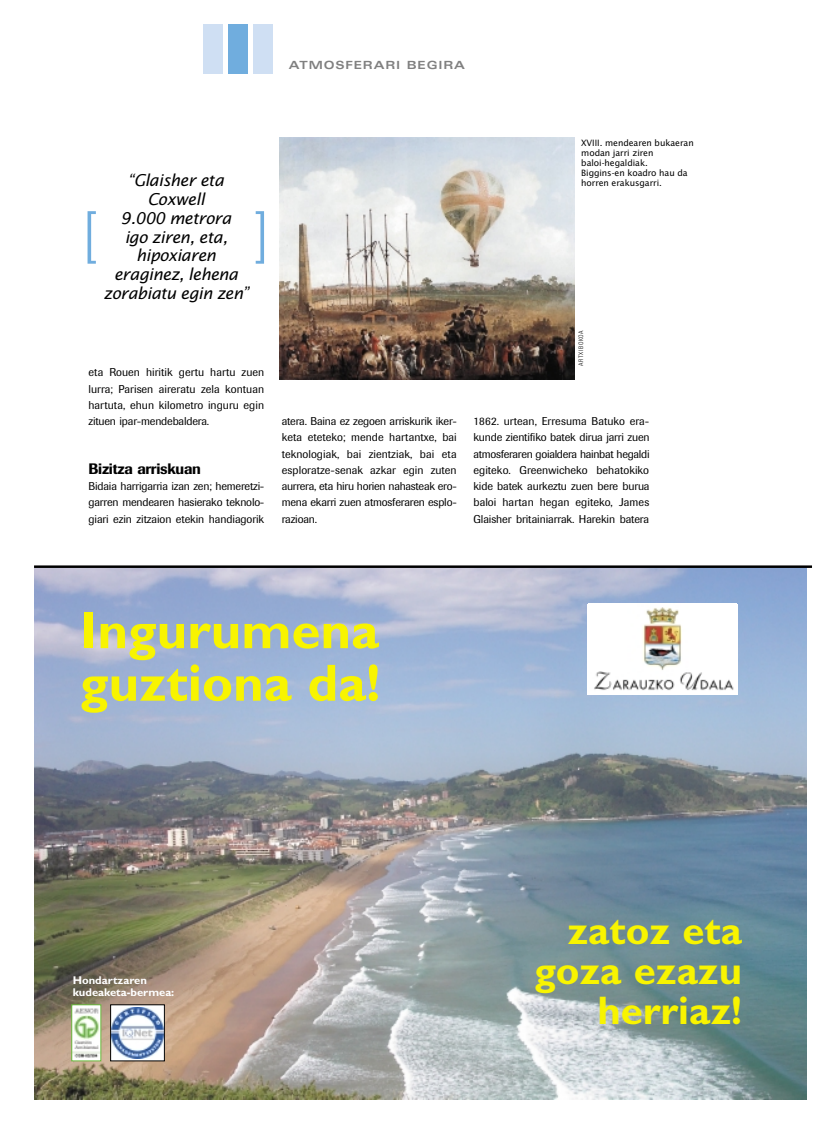
<style>
.page{position:relative;width:815px;height:1124px;background:#fff}
.page>*{position:absolute;margin:0;border:0;box-sizing:border-box;transform-origin:0 0}
.t1{font:300 condensed 60px "Univers";color:#70adde}
.t2{font:700 52.5px/52.5px "Gill Sans";color:#f8f400}
.t3{font:700 40px/40px "Gill Sans";color:#f8f400;text-align:right}
.t4{font:italic 16.25px/18.8px "Lucida Sans";letter-spacing:-.025em;color:#000;text-align:center}
.t5{font:500 15px "Imago";letter-spacing:-.02em;color:#000}
.t6{font:11.25px/16.2px "Imago";letter-spacing:-.01em;color:#000;text-align:justify}
.t7{font:700 11.25px/11.2px "Gill Sans";color:#fff}
.t8{font:700 expanded 11.25px "Univers";letter-spacing:.075em;color:#808080}
.t9{font:8.75px/10px "Lucida Sans";letter-spacing:-.005em;color:#000}
.t10{font:300 condensed 6.25px "Univers";letter-spacing:.09em;color:#000}
</style>
<div class="page">
<div style="left:203px;top:24px;width:20px;height:50px;background:#cfdff3"></div>
<div style="left:228px;top:24px;width:20px;height:50px;background:#70adde"></div>
<div style="left:253px;top:24px;width:19px;height:50px;background:#cfdff3"></div>
<img style="left:280px;top:138px;width:295px;height:241px">
<img style="left:34px;top:568px;width:773px;height:531px">
<img style="left:588px;top:604px;width:149px;height:90px">
<div style="left:111px;top:1005px;width:53px;height:55px;background:#fff"></div>
<img style="left:112px;top:1007px;width:51px;height:51px">
<div style="left:110px;top:1004px;width:55px;height:57px;border:1px solid #000"></div>
<div style="left:72px;top:1005px;width:29px;height:55px;background:#fff"></div>
<img style="left:73px;top:1008px;width:26px;height:50px">
<div style="left:71px;top:1004px;width:30px;height:57px;border:1px solid #69ba3e"></div>
<hr style="left:34px;top:565px;width:778px;height:3px;background:#000">
<p class="t8" style="left:289px;top:61px;width:178px">ATMOSFERARI BEGIRA</p>
<h3 class="t4" style="left:103px;top:172px;width:147px">“Glaisher eta<br>Coxwell<br>9.000 metrora<br>igo ziren, eta, hipoxiaren eraginez, lehena zorabiatu egin zen”</h3>
<h1 class="t1" style="left:85px;top:212px;width:15px">[</h1>
<h1 class="t1" style="left:254px;top:212px;width:15px">]</h1>
<p class="t6" style="left:89px;top:365px;width:177px">eta Rouen hiritik gertu hartu zuen lurra; Parisen aireratu zela kontuan hartuta, ehun kilometro inguru egin zituen ipar-mendebaldera.</p>
<h3 class="t5" style="left:89px;top:463px;width:114px">Bizitza arriskuan</h3>
<p class="t6" style="left:89px;top:479px;width:177px">Bidaia harrigarria izan zen; hemeretzi&shy;garren mendearen hasierako teknolo&shy;giari ezin zitzaion etekin handiagorik</p>
<p class="t9" style="left:581px;top:138px;width:114px">XVIII. mendearen bukaeran modan jarri ziren baloi-hegaldiak.<br>Biggins-en koadro hau da horren erakusgarri.</p>
<p class="t10" style="left:579px;top:366px;width:37px;rotate:-90deg">ARTXIBOKOA</p>
<p class="t6" style="left:282px;top:414px;width:177px">atera. Baina ez zegoen arriskurik iker&shy;keta eteteko; mende hartantxe, bai teknologiak, bai zientziak, bai eta esploratze-senak azkar egin zuten aurrera, eta hiru horien nahasteak ero&shy;mena ekarri zuen atmosferaren esplo&shy;razioan.</p>
<p class="t6" style="left:474px;top:414px;width:178px">1862. urtean, Erresuma Batuko era&shy;kunde zientifiko batek dirua jarri zuen atmosferaren goialdera hainbat hegaldi egiteko. Greenwicheko behatokiko kide batek aurkeztu zuen bere burua baloi hartan hegan egiteko, James Glaisher britainiarrak. Harekin batera</p>
<h2 class="t2" style="left:80px;top:610px;width:302px">Ingurumena guztiona da!</h2>
<p class="t7" style="left:73px;top:976px;width:103px">Hondartzaren kudeaketa-bermea:</p>
<h3 class="t3" style="left:534px;top:915px;width:209px">zatoz eta goza ezazu herriaz!</h3>
</div>
